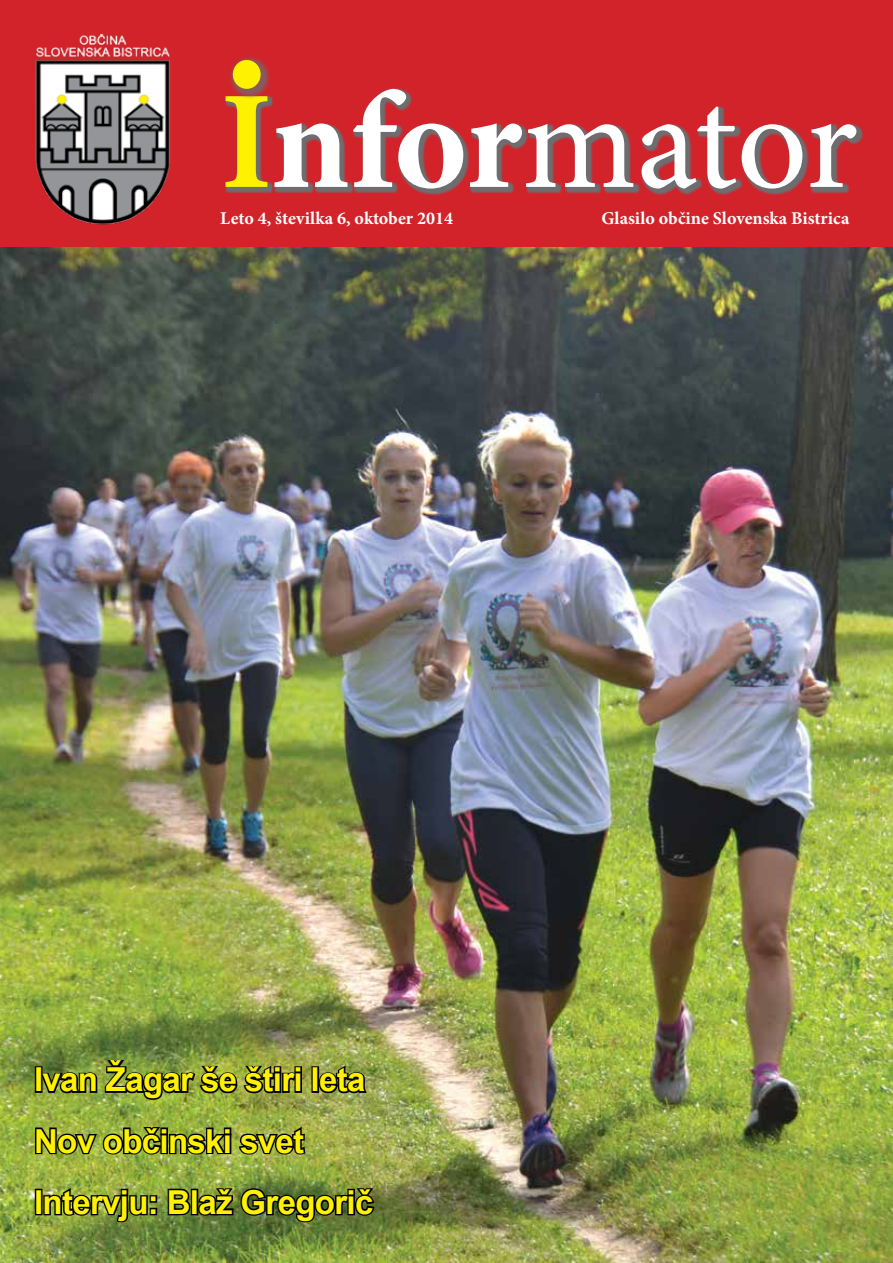
<style>
.page{position:relative;width:893px;height:1263px;background:#fff}
.page>*{position:absolute;margin:0;border:0;box-sizing:border-box;transform-origin:0 0}
.t1{font:139.5px "Minion Pro";letter-spacing:-.01em;color:#fff}
.t2{font:700 33px/61.2px "Arial";letter-spacing:-.02em;color:#fff200}
.t3{font:700 18px "Minion Pro";color:#fff}
.s1{font-weight:700;color:#fff200}
.s2{font-weight:700}
</style>
<div class="page">
<div style="left:0;top:0;width:893px;height:248px;background:#d2232a"></div>
<svg style="left:225px;top:88px;width:639px;height:107px;background:#ab3e44"></svg>
<div style="left:228px;top:55px;width:44px;height:45px;background:#6d6e71;opacity:.75"></div>
<div style="left:233px;top:60px;width:28px;height:29px;background:#fff200;border-radius:50%"></div>
<img style="left:34px;top:34px;width:137px;height:196px">
<img style="left:0;top:248px;width:893px;height:1015px">
<div style="left:35px;top:1066px;width:8px;height:27px;border:3px solid #000"></div>
<img style="left:38px;top:1058px;width:265px;height:44px">
<div style="left:311px;top:1066px;width:8px;height:27px;border:3px solid #000"></div>
<svg style="left:317px;top:1063px;width:52px;height:32px;background:#4c5329"></svg>
<svg style="left:33px;top:1124px;width:274px;height:33px;background:#576326"></svg>
<div style="left:35px;top:1189px;width:8px;height:26px;border:3px solid #000"></div>
<svg style="left:42px;top:1185px;width:117px;height:39px;background:#58672a"></svg>
<svg style="left:166px;top:1186px;width:210px;height:38px;background:#39471f"></svg>
<h1 class="t1" style="left:220px;top:49px;width:639px"><span class="s1">I</span><span class="s2">nfor</span>mator</h1>
<p class="t3" style="left:220px;top:206px;width:234px">Leto 4, številka 6, oktober 2014</p>
<p class="t3" style="left:601px;top:206px;width:249px">Glasilo občine Slovenska Bistrica</p>
<h2 class="t2" style="left:34px;top:1050px;width:341px">Ivan Žagar še štiri leta<br>Nov občinski svet<br>Intervju: Blaž Gregorič</h2>
</div>
